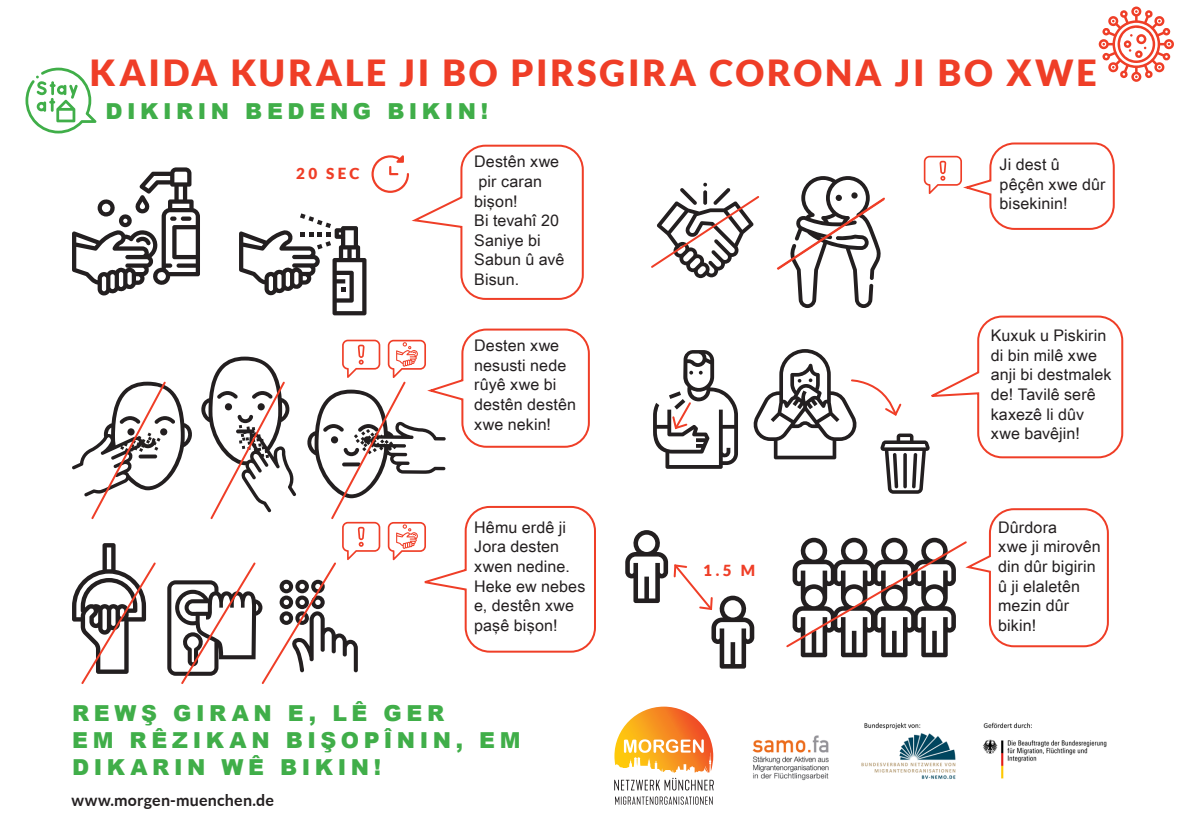
<style>
.page{position:relative;width:1191px;height:840px;background:#fff}
.page>*{position:absolute;margin:0;border:0;box-sizing:border-box;transform-origin:0 0}
.t1{font:900 36px "Lato";letter-spacing:.08em;color:#ef3e27}
.t2{font:900 22px/27px "Arial";letter-spacing:.21em;color:#40ae49}
.t3{font:16px/19.6px "Arial Unicode MS";letter-spacing:.01em;color:#231f20}
.t4{font:700 16px "Lato";letter-spacing:.01em;color:#231f20}
.t5{font:900 15.2px "Lato";color:#ef3e27}
</style>
<div class="page">
<img style="left:752px;top:722px;width:355px;height:59px">
<svg style="left:615px;top:796px;width:97px;height:8px"></svg>
<svg style="left:614px;top:739px;width:100px;height:51px"></svg>
<svg style="left:25px;top:68px;width:71px;height:65px"></svg>
<svg style="left:1098px;top:7px;width:76px;height:75px"></svg>
<svg style="left:72px;top:167px;width:128px;height:128px"></svg>
<div style="left:181px;top:216px;width:10px;height:5px;background:#231f20;border-radius:2px"></div>
<svg style="left:239px;top:144px;width:345px;height:171px"></svg>
<svg style="left:753px;top:315px;width:371px;height:178px"></svg>
<svg style="left:923px;top:142px;width:192px;height:88px"></svg>
<svg style="left:651px;top:182px;width:109px;height:96px"></svg>
<svg style="left:776px;top:176px;width:109px;height:132px"></svg>
<svg style="left:653px;top:350px;width:85px;height:118px"></svg>
<svg style="left:625px;top:530px;width:129px;height:138px"></svg>
<svg style="left:786px;top:508px;width:323px;height:149px"></svg>
<svg style="left:72px;top:328px;width:524px;height:356px"></svg>
<p class="t1" style="left:90px;top:52px;width:1008px">KAIDA KURALE JI BO PIRSGIRA CORONA JI BO XWE</p>
<p class="t2" style="left:105px;top:97px;width:384px">DIKIRIN BEDENG BIKIN!</p>
<p class="t3" style="left:474px;top:151px;width:87px">Destên xwe pir caran</p>
<p class="t3" style="left:474px;top:190px;width:92px">bişon!<br>Bi tevahî 20<br>Saniye bi<br>Sabun û avê<br>Bisun.</p>
<p class="t3" style="left:999px;top:154px;width:107px">Ji dest û pêçên xwe dûr bisekinin!</p>
<p class="t5" style="left:296px;top:165px;width:65px">20 SEC</p>
<p class="t3" style="left:474px;top:335px;width:103px">Desten xwe nesusti nede rûyê xwe bi destên destên xwe nekin!</p>
<p class="t3" style="left:474px;top:516px;width:113px">Hêmu erdê ji<br>Jora desten xwen nedine.<br>Heke ew nebes e, destên xwe paşê bişon!</p>
<p class="t2" style="left:72px;top:698px;width:450px">REWŞ GIRAN E, LÊ GER<br>EM RÊZIKAN BIŞOPÎNIN, EM</p>
<p class="t2" style="left:72px;top:752px;width:311px">DIKARIN WÊ BIKIN!</p>
<p class="t4" style="left:71px;top:790px;width:204px">www.morgen-muenchen.de</p>
<p class="t5" style="left:703px;top:561px;width:53px">1.5 M</p>
<p class="t3" style="left:990px;top:325px;width:122px">Kuxuk u Piskirin di bin milê xwe anji bi destmalek de! Tavilê serê kaxezê li dûv xwe bavêjin!</p>
<p class="t3" style="left:998px;top:516px;width:104px">Dûrdora<br>xwe ji mirovên din dûr bigirin û ji elaletên mezin dûr bikin!</p>
</div>
